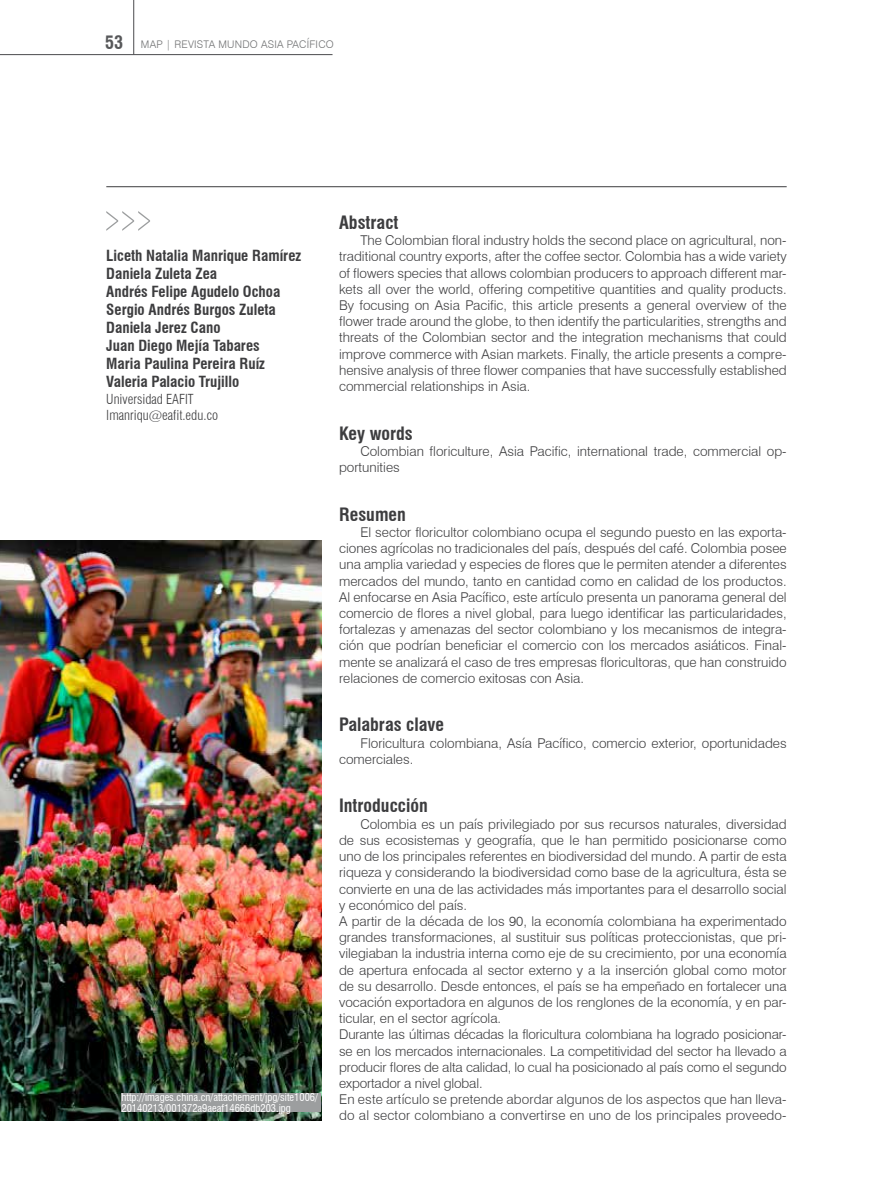
<style>
.page{position:relative;width:893px;height:1187px;background:#fff}
.page>*{position:absolute;margin:0;border:0;box-sizing:border-box;transform-origin:0 0}
.t1{font:700 condensed 18px "Swiss 721 BT";color:#3d3d3f}
.t2{font:700 condensed 15px/18px "Swiss 721 BT";color:#3d3d3f}
.t3{font:300 13.5px/16.2px "Swiss 721 BT";color:#3d3d3f}
.t4{font:300 condensed 13.5px/16.2px "Swiss 721 BT";color:#3d3d3f}
.t5{font:condensed 10.5px/10.5px "Swiss 721 BT";color:#fff}
.t6{font:300 10.5px "Swiss 721 BT";letter-spacing:.02em;color:#707172}
.s1{font-weight:700;font-stretch:condensed;font-size:18px;color:#57585a}
</style>
<div class="page">
<hr style="left:0;top:54px;width:333px;height:1px;background:#4b4b4d">
<hr style="left:133px;top:0;width:1px;height:55px;background:#4b4b4d">
<svg style="left:106px;top:211px;width:44px;height:20px"></svg>
<hr style="left:106px;top:186px;width:681px;height:1px;background:#3d3d3f">
<img style="left:0;top:540px;width:321px;height:580px">
<div style="left:122px;top:1093px;width:199px;height:18px;background:#9c9e9f"></div>
<p class="t6" style="left:105px;top:38px;width:230px"><span class="s1">53</span> MAP | REVISTA MUNDO ASIA PACÍFICO</p>
<p class="t2" style="left:106px;top:247px;width:196px">Liceth Natalia Manrique Ramírez<br>Daniela Zuleta Zea<br>Andrés Felipe Agudelo Ochoa<br>Sergio Andrés Burgos Zuleta<br>Daniela Jerez Cano<br>Juan Diego Mejía Tabares<br>Maria Paulina Pereira Ruíz<br>Valeria Palacio Trujillo</p>
<p class="t4" style="left:106px;top:390px;width:113px">Universidad EAFIT lmanriqu@eafit.edu.co</p>
<p class="t5" style="left:122px;top:1092px;width:198px">http://images.china.cn/attachement/jpg/site1006/<br>20140213/001372a9aeaf14666db203.jpg</p>
<h1 class="t1" style="left:339px;top:211px;width:61px">Abstract</h1>
<p class="t3" style="left:339px;top:232px;width:449px;text-align:justify;text-indent:21px">The Colombian floral industry holds the second place on agricultural, non&shy;traditional country exports, after the coffee sector. Colombia has a wide variety of flowers species that allows colombian producers to approach different mar&shy;kets all over the world, offering competitive quantities and quality products.<br>By focusing on Asia Pacific, this article presents a general overview of the flower trade around the globe, to then identify the particularities, strengths and threats of the Colombian sector and the integration mechanisms that could improve commerce with Asian markets. Finally, the article presents a compre&shy;hensive analysis of three flower companies that have successfully established commercial relationships in Asia.</p>
<h1 class="t1" style="left:339px;top:422px;width:75px">Key words</h1>
<p class="t3" style="left:339px;top:443px;width:449px;text-indent:21px">Colombian floriculture, Asia Pacific, international trade, commercial op&shy;portunities</p>
<h1 class="t1" style="left:339px;top:503px;width:68px">Resumen</h1>
<p class="t3" style="left:339px;top:524px;width:449px;text-align:justify;text-indent:21px">El sector floricultor colombiano ocupa el segundo puesto en las exporta&shy;ciones agrícolas no tradicionales del país, después del café. Colombia posee una amplia variedad y especies de flores que le permiten atender a diferentes mercados del mundo, tanto en cantidad como en calidad de los productos.<br>Al enfocarse en Asia Pacífico, este artículo presenta un panorama general del comercio de flores a nivel global, para luego identificar las particularidades, fortalezas y amenazas del sector colombiano y los mecanismos de integra&shy;ción que podrían beneficiar el comercio con los mercados asiáticos. Final&shy;mente se analizará el caso de tres empresas floricultoras, que han construido relaciones de comercio exitosas con Asia.</p>
<h1 class="t1" style="left:339px;top:714px;width:106px">Palabras clave</h1>
<p class="t3" style="left:339px;top:734px;width:449px;text-indent:21px">Floricultura colombiana, Asía Pacífico, comercio exterior, oportunidades comerciales.</p>
<h1 class="t1" style="left:339px;top:795px;width:90px">Introducción</h1>
<p class="t3" style="left:339px;top:815px;width:449px;text-indent:21px">Colombia es un país privilegiado por sus recursos naturales, diversidad de sus ecosistemas y geografía, que le han permitido posicionarse como uno de los principales referentes en biodiversidad del mundo. A partir de esta riqueza y considerando la biodiversidad como base de la agricultura, ésta se convierte en una de las actividades más importantes para el desarrollo social y económico del país.<br>A partir de la década de los 90, la economía colombiana ha experimentado grandes transformaciones, al sustituir sus políticas proteccionistas, que pri&shy;vilegiaban la industria interna como eje de su crecimiento, por una economía de apertura enfocada al sector externo y a la inserción global como motor de su desarrollo. Desde entonces, el país se ha empeñado en fortalecer una vocación exportadora en algunos de los renglones de la economía, y en par&shy;ticular, en el sector agrícola.<br>Durante las últimas décadas la floricultura colombiana ha logrado posicionar&shy;se en los mercados internacionales. La competitividad del sector ha llevado a producir flores de alta calidad, lo cual ha posicionado al país como el segundo exportador a nivel global.<br>En este artículo se pretende abordar algunos de los aspectos que han lleva&shy;do al sector colombiano a convertirse en uno de los principales proveedo-</p>
</div>
